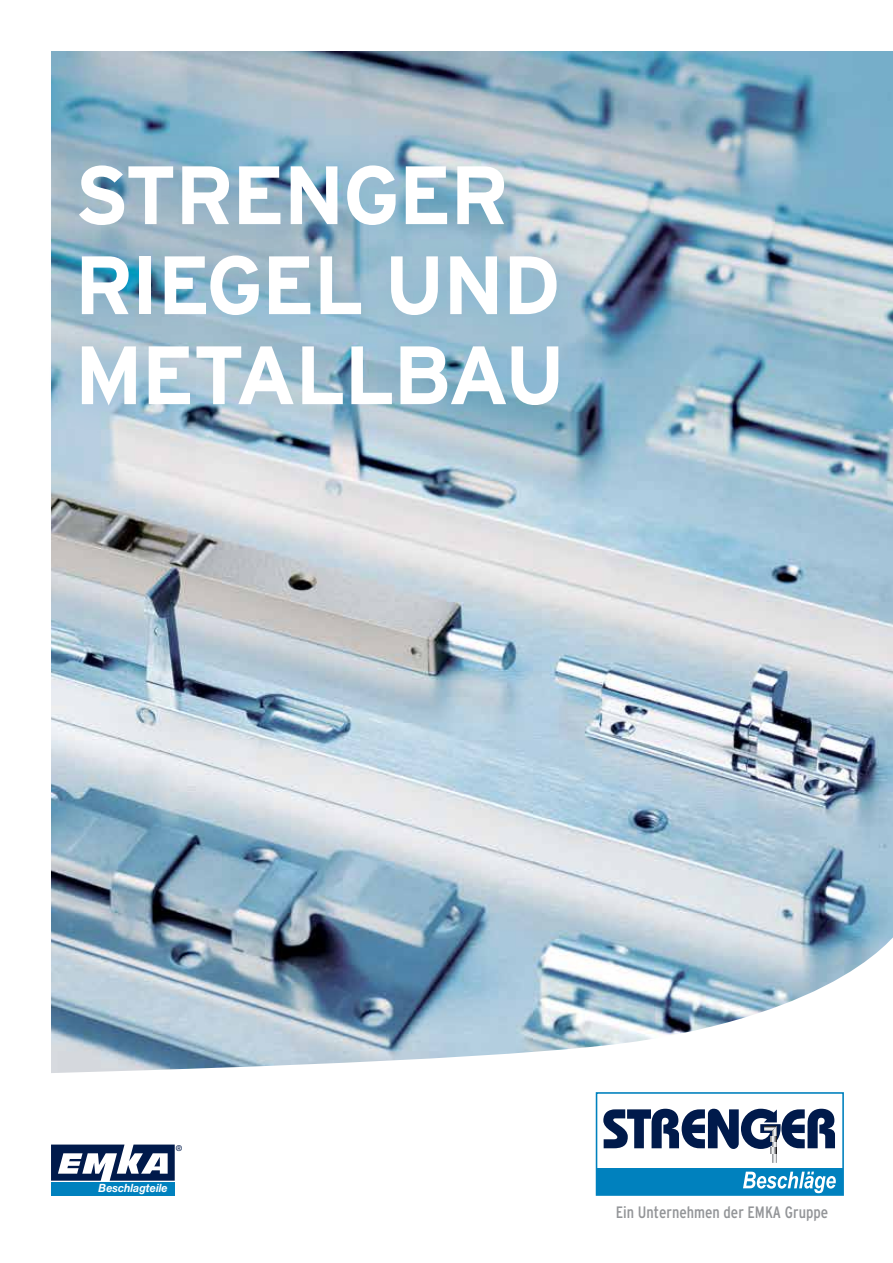
<style>
.page{position:relative;width:893px;height:1263px;background:#fff}
.page>*{position:absolute;margin:0;border:0;box-sizing:border-box;transform-origin:0 0}
.t1{font:700 82.5px/90px "Interstate";letter-spacing:-.025em;color:#fff}
.t2{font:condensed 16.5px "Interstate";color:#939598}
.t3{font:italic 700 11.4px "Helvetica Neue LT Std";color:#fff;scale:.94 1}
.t4{font:500 8.1px "Helvetica Neue";color:#001a4b}
</style>
<div class="page">
<img style="left:51px;top:51px;width:842px;height:870px">
<svg style="left:51px;top:921px;width:842px;height:247px"></svg>
<div style="left:44px;top:129px;width:552px;height:313px;background:#0081be;opacity:.24"></div>
<div style="left:597px;top:1168px;width:246px;height:27px;background:#0081be"></div>
<div style="left:596px;top:1092px;width:248px;height:104px;border:2px solid #0081be"></div>
<svg style="left:743px;top:1171px;width:93px;height:22px"></svg>
<svg style="left:603px;top:1109px;width:232px;height:54px"></svg>
<div style="left:51px;top:1182px;width:124px;height:13px;background:#0081be"></div>
<svg style="left:51px;top:1144px;width:124px;height:37px"></svg>
<h1 class="t1" style="left:74px;top:150px;width:492px">STRENGER<br>RIEGEL UND<br>METALLBAU</h1>
<p class="t4" style="left:176px;top:1143px;width:8px">®</p>
<p class="t3" style="left:99px;top:1181px;width:75px">Beschlagteile</p>
<p class="t2" style="left:616px;top:1203px;width:214px">Ein Unternehmen der EMKA Gruppe</p>
</div>
